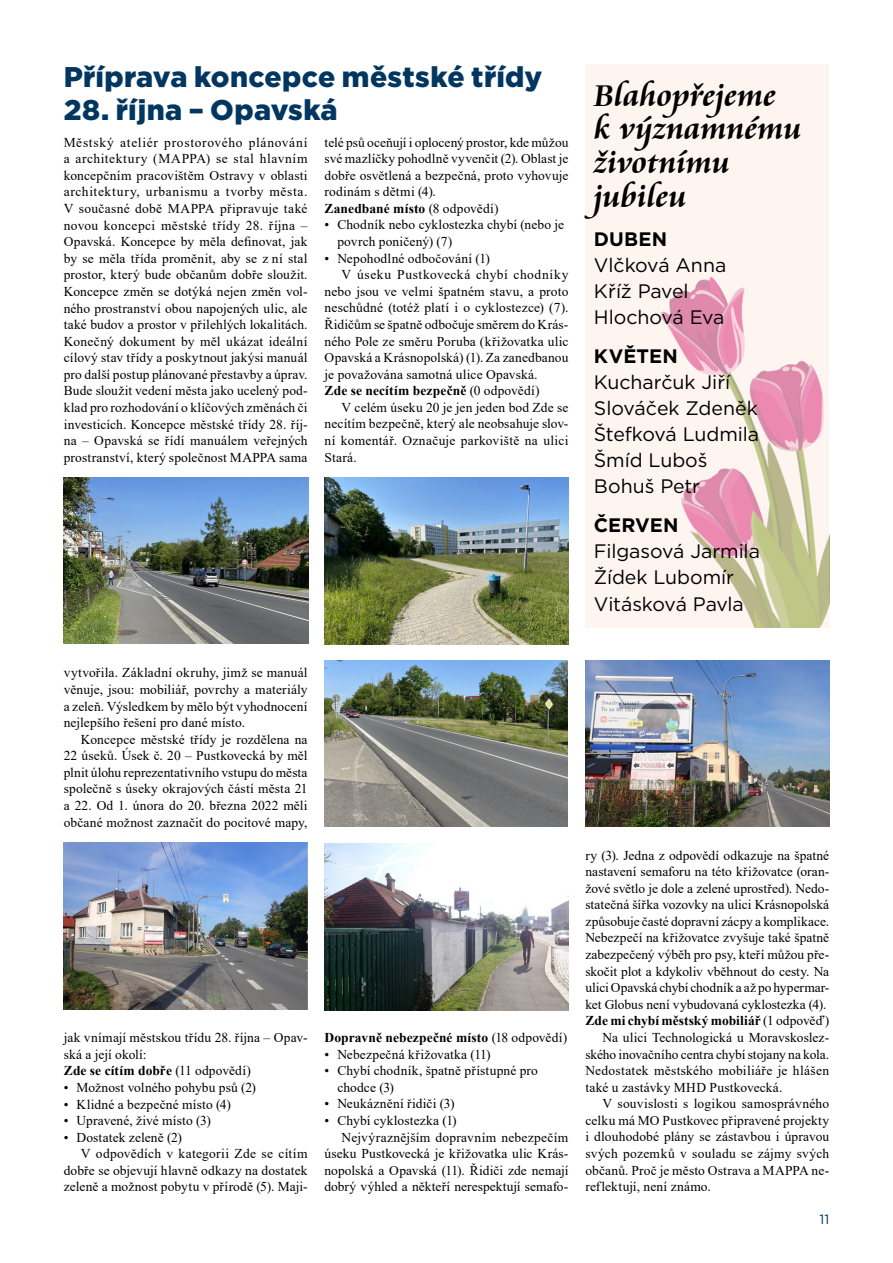
<style>
.page{position:relative;width:893px;height:1263px;background:#fff}
.page>*{position:absolute;margin:0;border:0;box-sizing:border-box;transform-origin:0 0}
.t1{font:700 33px/33.6px "Cataneo BT";letter-spacing:-.005em;color:#000}
.t2{font:900 28.5px "Gotham";letter-spacing:.01em;color:#003660}
.t3{font:19.5px/26.1px "Gotham";letter-spacing:-.005em;color:#000}
.t4{font:700 19.5px "Gotham";letter-spacing:.01em;color:#000}
.t5{font:13.5px/16.6px "Times New Roman";letter-spacing:.005em;color:#000}
.t6{font:700 13.5px "Times New Roman";letter-spacing:.005em;color:#000}
.t7{font:13.5px "Times New Roman";letter-spacing:.035em;color:#000}
.t8{font:13.5px "Gotham";color:#003660}
.s1{font-weight:700}
.s2{font-weight:400}
</style>
<div class="page">
<img style="left:325px;top:477px;width:243px;height:167px">
<img style="left:64px;top:477px;width:245px;height:166px">
<img style="left:585px;top:661px;width:244px;height:165px">
<img style="left:325px;top:661px;width:243px;height:166px">
<img style="left:325px;top:843px;width:243px;height:167px">
<img style="left:64px;top:842px;width:244px;height:167px">
<svg style="left:585px;top:64px;width:244px;height:564px;fill:#fef4f0"></svg>
<h2 class="t2" style="left:64px;top:57px;width:480px">Příprava koncepce městské třídy</h2>
<h2 class="t2" style="left:64px;top:90px;width:275px">28. října – Opavská</h2>
<p class="t5" style="left:64px;top:133px;width:245px;text-align:justify">Městský ateliér prostorového plánování a architektury (MAPPA) se stal hlavním koncepčním pracovištěm Ostravy v oblasti architektury, urbanismu a tvorby města.<br>V současné době MAPPA připravuje také novou koncepci městské třídy 28. října – Opavská. Koncepce by měla definovat, jak by se měla třída proměnit, aby se z ní stal prostor, který bude občanům dobře sloužit.<br>Koncepce změn se dotýká nejen změn vol&shy;ného prostranství obou napojených ulic, ale také budov a prostor v přilehlých lokalitách.<br>Konečný dokument by měl ukázat ideální cílový stav třídy a poskytnout jakýsi manuál pro další postup plánované přestavby a úprav.<br>Bude sloužit vedení města jako ucelený pod&shy;klad pro rozhodování o klíčových změnách či investicích. Koncepce městské třídy 28. říj&shy;na – Opavská se řídí manuálem veřejných prostranství, který společnost MAPPA sama</p>
<p class="t5" style="left:325px;top:133px;width:245px">telé psů oceňují i oplocený prostor, kde můžou své mazlíčky pohodlně vyvenčit (2). Oblast je dobře osvětlená a bezpečná, proto vyhovuje rodinám s dětmi (4).<br><span class="s1">Zanedbané místo</span> (8 odpovědí)</p>
<p class="t5" style="left:337px;top:216px;width:228px;text-indent:-13px">• Chodník nebo cyklostezka chybí (nebo je povrch poničený) (7)</p>
<p class="t5" style="left:325px;top:249px;width:167px">• Nepohodlné odbočování (1)</p>
<p class="t7" style="left:342px;top:265px;width:228px">V úseku Pustkovecká chybí chodníky</p>
<p class="t5" style="left:325px;top:282px;width:245px">nebo jsou ve velmi špatném stavu, a proto</p>
<p class="t5" style="left:325px;top:299px;width:245px">neschůdné (totéž platí i o cyklostezce) (7).</p>
<p class="t5" style="left:325px;top:316px;width:245px">Řidičům se špatně odbočuje směrem do Krás-</p>
<p class="t5" style="left:325px;top:332px;width:245px">ného Pole ze směru Poruba (křižovatka ulic</p>
<p class="t5" style="left:325px;top:349px;width:245px">Opavská a Krásnopolská) (1). Za zanedbanou</p>
<p class="t5" style="left:325px;top:365px;width:215px">je považována samotná ulice Opavská.</p>
<p class="t6" style="left:325px;top:381px;width:216px">Zde se necítím bezpečně <span class="s2">(0 odpovědí)</span></p>
<p class="t5" style="left:342px;top:399px;width:228px">V celém úseku 20 je jen jeden bod Zde se</p>
<p class="t5" style="left:325px;top:415px;width:245px">necítím bezpečně, který ale neobsahuje slov-</p>
<p class="t5" style="left:325px;top:432px;width:245px">ní komentář. Označuje parkoviště na ulici</p>
<p class="t5" style="left:325px;top:448px;width:34px">Stará.</p>
<h1 class="t1" style="left:594px;top:79px;width:209px">Blahopˇrejeme<br>k významnému životnímu jubileu</h1>
<h3 class="t4" style="left:594px;top:226px;width:75px">DUBEN</h3>
<h3 class="t3" style="left:594px;top:251px;width:134px">Vlčková Anna<br>Kříž Pavel<br>Hlochová Eva</h3>
<h3 class="t4" style="left:594px;top:343px;width:85px">KVĚTEN</h3>
<h3 class="t3" style="left:594px;top:368px;width:167px">Kucharčuk Jiří<br>Slováček Zdeněk<br>Štefková Ludmila<br>Šmíd Luboš<br>Bohuš Petr</h3>
<h3 class="t4" style="left:594px;top:512px;width:86px">ČERVEN</h3>
<h3 class="t3" style="left:594px;top:538px;width:168px">Filgasová Jarmila<br>Žídek Lubomír<br>Vitásková Pavla</h3>
<p class="t5" style="left:64px;top:664px;width:245px;text-align:justify">vytvořila. Základní okruhy, jimž se manuál věnuje, jsou: mobiliář, povrchy a materiály a zeleň. Výsledkem by mělo být vyhodnocení nejlepšího řešení pro dané místo.</p>
<p class="t5" style="left:64px;top:730px;width:245px;text-align:justify;text-indent:17px">Koncepce městské třídy je rozdělena na 22 úseků. Úsek č. 20 – Pustkovecká by měl plnit úlohu reprezentativního vstupu do města společně s úseky okrajových částí města 21 a 22. Od 1. února do 20. března 2022 měli občané možnost zaznačit do pocitové mapy,</p>
<p class="t5" style="left:64px;top:1029px;width:245px">jak vnímají městskou třídu 28. října – Opav&shy;ská a její okolí:<br><span class="s1">Zde se cítím dobře</span> (11 odpovědí)</p>
<p class="t5" style="left:64px;top:1079px;width:194px">• Možnost volného pohybu psů (2)</p>
<p class="t5" style="left:64px;top:1095px;width:169px">• Klidné a bezpečné místo (4)</p>
<p class="t5" style="left:64px;top:1112px;width:149px">• Upravené, živé místo (3)</p>
<p class="t5" style="left:64px;top:1128px;width:120px">• Dostatek zeleně (2)</p>
<p class="t5" style="left:81px;top:1145px;width:228px">V odpovědích v kategorii Zde se cítím</p>
<p class="t5" style="left:64px;top:1161px;width:245px">dobře se objevují hlavně odkazy na dostatek</p>
<p class="t5" style="left:64px;top:1178px;width:245px">zeleně a možnost pobytu v přírodě (5). Maji-</p>
<p class="t6" style="left:325px;top:1028px;width:244px">Dopravně nebezpečné místo <span class="s2">(18 odpovědí)</span></p>
<p class="t5" style="left:325px;top:1045px;width:167px">• Nebezpečná křižovatka (11)</p>
<p class="t5" style="left:337px;top:1062px;width:202px;text-indent:-13px">• Chybí chodník, špatně přístupné pro chodce (3)</p>
<p class="t5" style="left:325px;top:1095px;width:131px">• Neukáznění řidiči (3)</p>
<p class="t5" style="left:325px;top:1112px;width:134px">• Chybí cyklostezka (1)</p>
<p class="t5" style="left:342px;top:1128px;width:228px">Nejvýraznějším dopravním nebezpečím</p>
<p class="t5" style="left:325px;top:1145px;width:245px">úseku Pustkovecká je křižovatka ulic Krás-</p>
<p class="t5" style="left:325px;top:1161px;width:245px">nopolská a Opavská (11). Řidiči zde nemají</p>
<p class="t5" style="left:325px;top:1178px;width:245px">dobrý výhled a někteří nerespektují semafo-</p>
<p class="t5" style="left:585px;top:846px;width:245px">ry (3). Jedna z odpovědí odkazuje na špatné</p>
<p class="t5" style="left:585px;top:863px;width:245px">nastavení semaforu na této křižovatce (oran-</p>
<p class="t5" style="left:585px;top:879px;width:245px">žové světlo je dole a zelené uprostřed). Nedo-</p>
<p class="t5" style="left:585px;top:896px;width:245px">statečná šířka vozovky na ulici Krásnopolská</p>
<p class="t5" style="left:585px;top:912px;width:245px">způsobuje časté dopravní zácpy a komplikace.</p>
<p class="t5" style="left:585px;top:929px;width:245px">Nebezpečí na křižovatce zvyšuje také špatně</p>
<p class="t5" style="left:585px;top:946px;width:245px">zabezpečený výběh pro psy, kteří můžou pře-</p>
<p class="t5" style="left:585px;top:962px;width:245px">skočit plot a kdykoliv vběhnout do cesty. Na</p>
<p class="t5" style="left:585px;top:979px;width:245px">ulici Opavská chybí chodník a až po hypermar-</p>
<p class="t5" style="left:585px;top:995px;width:242px">ket Globus není vybudovaná cyklostezka (4).</p>
<p class="t6" style="left:585px;top:1011px;width:245px">Zde mi chybí městský mobiliář <span class="s2">(1 odpověď)</span></p>
<p class="t5" style="left:602px;top:1029px;width:228px">Na ulici Technologická u Moravskoslez-</p>
<p class="t5" style="left:585px;top:1045px;width:245px">ského inovačního centra chybí stojany na kola.</p>
<p class="t5" style="left:585px;top:1062px;width:245px">Nedostatek městského mobiliáře je hlášen</p>
<p class="t5" style="left:585px;top:1078px;width:199px">také u zastávky MHD Pustkovecká.</p>
<p class="t5" style="left:602px;top:1095px;width:228px">V souvislosti s logikou samosprávného</p>
<p class="t5" style="left:585px;top:1111px;width:245px">celku má MO Pustkovec připravené projekty</p>
<p class="t5" style="left:585px;top:1128px;width:245px">i dlouhodobé plány se zástavbou i úpravou</p>
<p class="t5" style="left:585px;top:1145px;width:245px">svých pozemků v souladu se zájmy svých</p>
<p class="t5" style="left:585px;top:1161px;width:245px">občanů. Proč je město Ostrava a MAPPA ne-</p>
<p class="t5" style="left:585px;top:1178px;width:127px">reflektují, není známo.</p>
<p class="t8" style="left:820px;top:1210px;width:11px">11</p>
</div>
